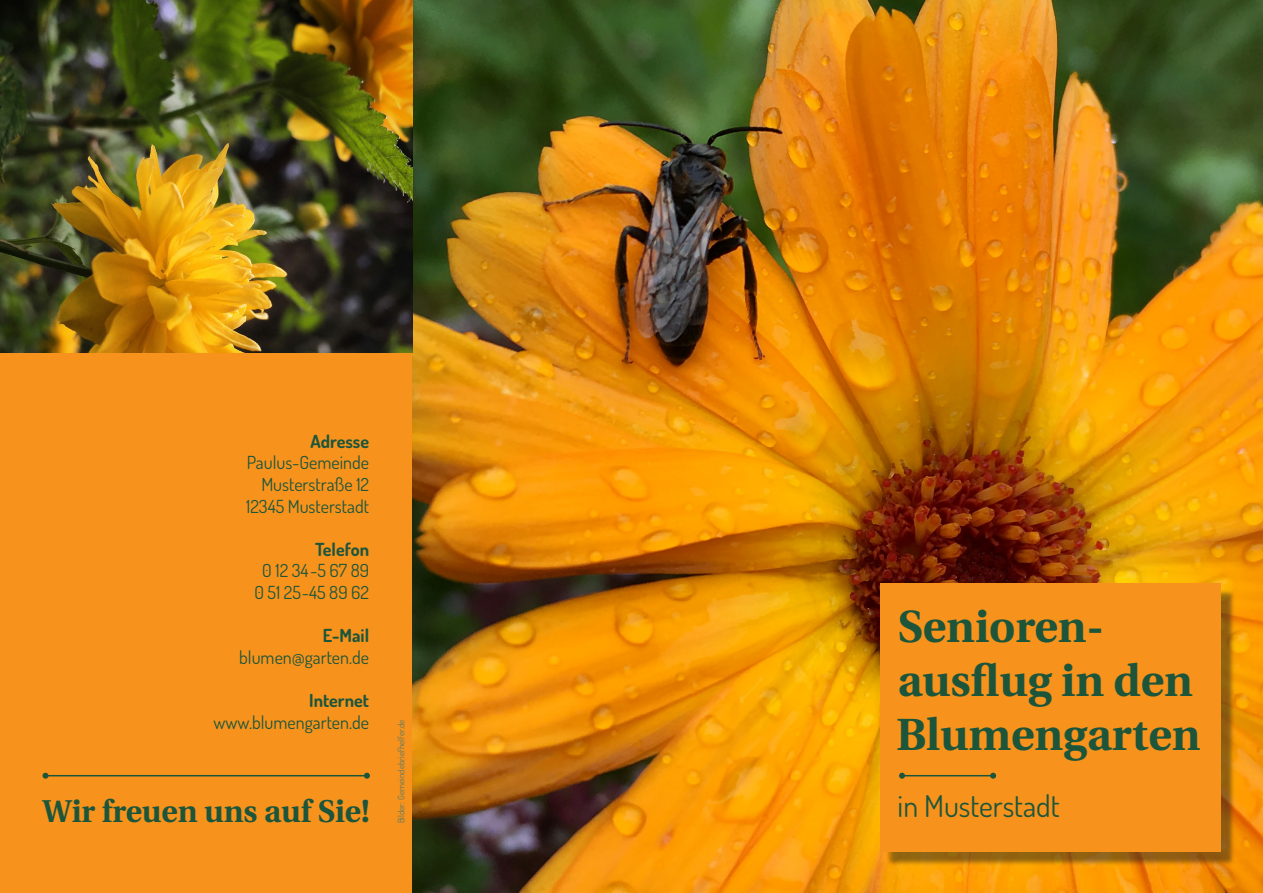
<style>
.page{position:relative;width:1263px;height:893px;background:#fff}
.page>*{position:absolute;margin:0;border:0;box-sizing:border-box;transform-origin:0 0}
.t1{font:700 45px/54px "Heuristica";color:#1d553b}
.t2{font:700 31.5px "Heuristica";color:#1d553b}
.t3{font:30px "Dosis";color:#1d553b}
.t4{font:18px/21.6px "Dosis";color:#1d553b;text-align:right}
.t5{font:700 18px "Dosis";color:#1d553b}
.t6{font:9px "Dosis";color:#5c7863}
</style>
<div class="page">
<div style="left:0;top:353px;width:412px;height:540px;background:#f7931d"></div>
<img style="left:412px;top:0;width:851px;height:893px">
<div style="left:886px;top:589px;width:349px;height:278px;background:#231f20;opacity:.5"></div>
<div style="left:880px;top:583px;width:340px;height:268px;background:#f7931d"></div>
<hr style="left:902px;top:775px;width:91px;height:1px;background:#1d553b">
<svg style="left:899px;top:773px;width:6px;height:6px"></svg>
<svg style="left:990px;top:773px;width:6px;height:6px"></svg>
<hr style="left:46px;top:775px;width:321px;height:1px;background:#1d553b">
<svg style="left:43px;top:773px;width:6px;height:6px"></svg>
<svg style="left:364px;top:773px;width:6px;height:6px"></svg>
<img style="left:0;top:0;width:412px;height:353px">
<p class="t5" style="left:310px;top:430px;width:60px">Adresse</p>
<p class="t4" style="left:247px;top:451px;width:124px">Paulus-Gemeinde<br>Musterstraße 12</p>
<p class="t4" style="left:246px;top:495px;width:124px">12345 Musterstadt</p>
<p class="t5" style="left:315px;top:538px;width:56px">Telefon</p>
<p class="t4" style="left:254px;top:559px;width:116px;text-align:center">0 12 34-5 67 89<br>0 51 25-45 89 62</p>
<p class="t5" style="left:323px;top:624px;width:48px">E-Mail</p>
<p class="t4" style="left:239px;top:646px;width:131px">blumen@garten.de</p>
<p class="t5" style="left:309px;top:689px;width:61px">Internet</p>
<p class="t4" style="left:213px;top:711px;width:157px">www.blumengarten.de</p>
<p class="t6" style="left:395px;top:823px;width:105px;rotate:-90deg">Bilder: Gemeindebriefhelfer.de</p>
<p class="t1" style="left:896px;top:598px;width:306px">Senioren&shy;ausflug in den<br>Blumengarten</p>
<p class="t2" style="left:43px;top:786px;width:329px">Wir freuen uns auf Sie!</p>
<p class="t3" style="left:898px;top:786px;width:164px">in Musterstadt</p>
</div>
